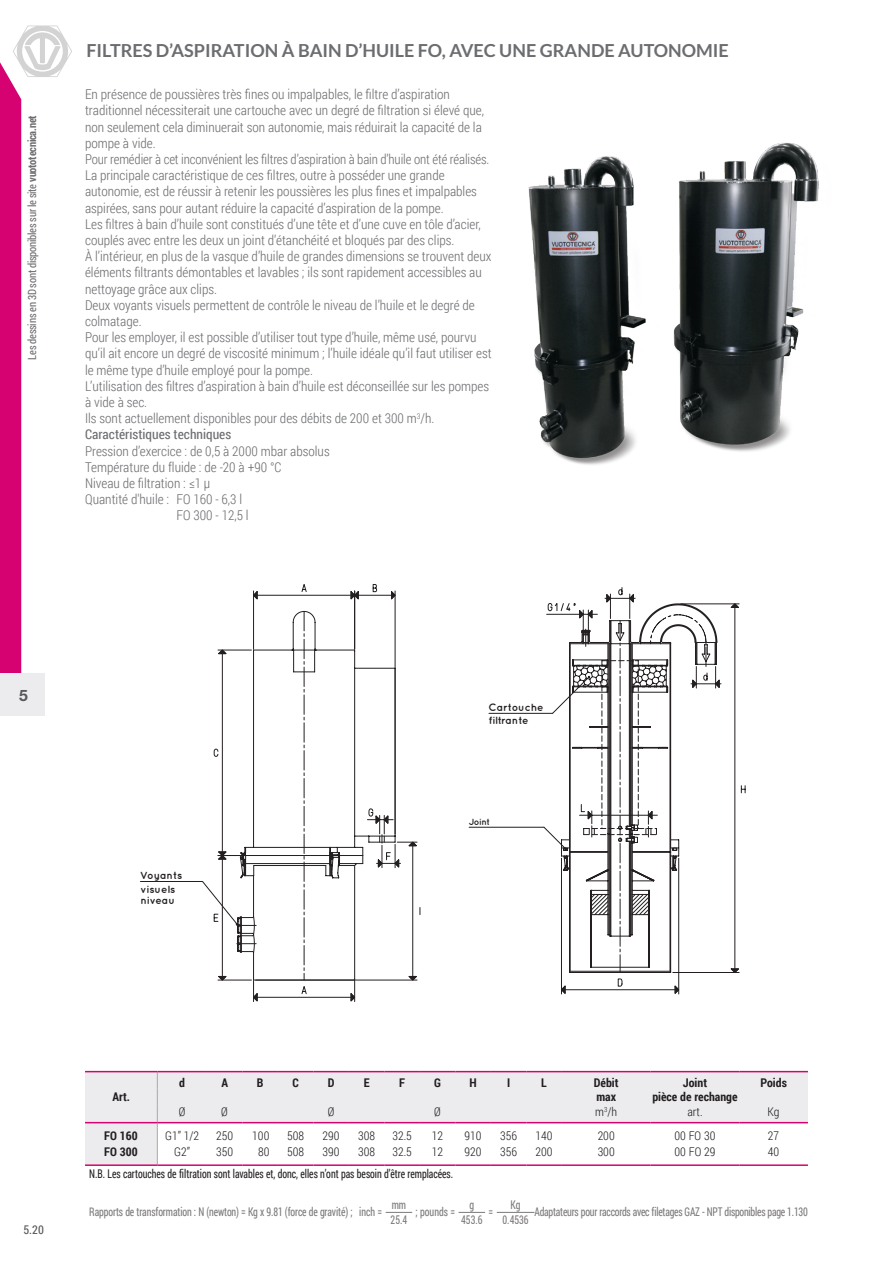
<style>
.page{position:relative;width:893px;height:1263px;background:#fff}
.page>*{position:absolute;margin:0;border:0;box-sizing:border-box;transform-origin:0 0}
.t1{font:700 18px "Lato";color:#6c6d70}
.t2{font:700 15.75px "Helvetica Neue LT Std";color:#57585a}
.t3{font:300 13.5px/16.2px "Roboto Condensed";color:#6c6d70}
.t4{font:12px "Roboto Condensed";letter-spacing:-.01em;color:#231f20;scale:.81 1}
.t5{font:300 12px "Roboto Condensed";color:#231f20}
.t6{font:700 12px "Roboto Condensed";color:#231f20}
.t7{font:12px "Roboto Condensed";color:#57585a}
.t8{font:11.25px "Roboto Condensed";letter-spacing:-.02em;color:#6c6d70;scale:.94 1}
.t9{font:700 10.5px/12.3px "Quicksand";color:#231f20}
.t10{font:700 9px "Quicksand";letter-spacing:-.03em;color:#231f20}
.s1{font-weight:700}
.s2{font-weight:400}
</style>
<div class="page">
<hr style="left:140px;top:881px;width:63px;height:1px;background:#231f20">
<img style="left:528px;top:142px;width:291px;height:323px">
<svg style="left:0;top:25px;width:72px;height:648px"></svg>
<div style="left:0;top:673px;width:45px;height:42px;background:#ececee"></div>
<svg style="left:85px;top:1072px;width:723px;height:92px;fill:#ececee"></svg>
<svg style="left:157px;top:1072px;width:1px;height:92px"></svg>
<hr style="left:85px;top:1122px;width:72px;height:1px;background:#d60271">
<hr style="left:157px;top:1122px;width:50px;height:1px;background:#d60271">
<hr style="left:739px;top:1122px;width:69px;height:1px;background:#d60271">
<hr style="left:85px;top:1164px;width:72px;height:2px;background:#d60271">
<hr style="left:157px;top:1164px;width:50px;height:2px;background:#d60271">
<hr style="left:739px;top:1164px;width:69px;height:2px;background:#d60271">
<hr style="left:85px;top:1071px;width:72px;height:1px;background:#d60271">
<hr style="left:157px;top:1071px;width:50px;height:1px;background:#d60271">
<hr style="left:739px;top:1071px;width:69px;height:1px;background:#d60271">
<svg style="left:202px;top:584px;width:544px;height:629px"></svg>
<hr style="left:497px;top:1212px;width:37px;height:1px;background:#231f20">
<p class="t8" style="left:24px;top:360px;width:261px;rotate:-90deg">Les dessins en 3D sont disponibles sur le site <span class="s1">vuototecnica.net</span></p>
<h1 class="t1" style="left:87px;top:40px;width:644px">FILTRES D’ASPIRATION À BAIN D’HUILE FO, AVEC UNE GRANDE AUTONOMIE</h1>
<p class="t3" style="left:85px;top:86px;width:408px">En présence de poussières très fines ou impalpables, le filtre d’aspiration traditionnel nécessiterait une cartouche avec un degré de filtration si élevé que, non seulement cela diminuerait son autonomie, mais réduirait la capacité de la pompe à vide.<br>Pour remédier à cet inconvénient les filtres d’aspiration à bain d’huile ont été réalisés.<br>La principale caractéristique de ces filtres, outre à posséder une grande autonomie, est de réussir à retenir les poussières les plus fines et impalpables aspirées, sans pour autant réduire la capacité d’aspiration de la pompe.<br>Les filtres à bain d’huile sont constitués d’une tête et d’une cuve en tôle d’acier, couplés avec entre les deux un joint d’étanchéité et bloqués par des clips.<br>À l’intérieur, en plus de la vasque d’huile de grandes dimensions se trouvent deux éléments filtrants démontables et lavables ; ils sont rapidement accessibles au nettoyage grâce aux clips.<br>Deux voyants visuels permettent de contrôle le niveau de l’huile et le degré de colmatage.<br>Pour les employer, il est possible d’utiliser tout type d’huile, même usé, pourvu qu’il ait encore un degré de viscosité minimum ; l’huile idéale qu’il faut utiliser est le même type d’huile employé pour la pompe.<br>L’utilisation des filtres d’aspiration à bain d’huile est déconseillée sur les pompes à vide à sec.<br>Ils sont actuellement disponibles pour des débits de 200 et 300 m<sup>3</sup>/h.<br><span class="s2">Caractéristiques techniques</span></p>
<p class="t3" style="left:85px;top:442px;width:246px">Pression d’exercice : de 0,5 à 2000 mbar absolus</p>
<p class="t3" style="left:85px;top:458px;width:198px">Température du fluide : de -20 à +90 °C</p>
<p class="t3" style="left:85px;top:475px;width:127px">Niveau de filtration : ≤1 μ</p>
<p class="t3" style="left:85px;top:491px;width:159px">Quantité d'huile : FO 160 - 6,3 l</p>
<p class="t3" style="left:177px;top:507px;width:74px">FO 300 - 12,5 l</p>
<p class="t2" style="left:19px;top:686px;width:10px">5</p>
<p class="t9" style="left:140px;top:867px;width:44px;line-height:14.7px">Voyants visuels</p>
<p class="t9" style="left:140px;top:893px;width:36px">niveau</p>
<p class="t9" style="left:489px;top:701px;width:56px">Cartouche filtrante</p>
<p class="t10" style="left:469px;top:816px;width:23px">Joint</p>
<p class="t7" style="left:23px;top:1221px;width:22px">5.20</p>
<p class="t6" style="left:112px;top:1089px;width:19px">Art.</p>
<p class="t6" style="left:179px;top:1074px;width:7px">d</p>
<p class="t6" style="left:221px;top:1074px;width:8px">A</p>
<p class="t6" style="left:257px;top:1074px;width:8px">B</p>
<p class="t6" style="left:292px;top:1074px;width:8px">C</p>
<p class="t6" style="left:328px;top:1074px;width:8px">D</p>
<p class="t6" style="left:364px;top:1074px;width:7px">E</p>
<p class="t6" style="left:399px;top:1074px;width:7px">F</p>
<p class="t6" style="left:434px;top:1074px;width:8px">G</p>
<p class="t6" style="left:469px;top:1074px;width:9px">H</p>
<p class="t6" style="left:507px;top:1074px;width:5px">I</p>
<p class="t6" style="left:541px;top:1074px;width:7px">L</p>
<p class="t6" style="left:594px;top:1074px;width:26px">Débit</p>
<p class="t6" style="left:683px;top:1074px;width:26px">Joint</p>
<p class="t6" style="left:760px;top:1074px;width:28px">Poids</p>
<p class="t6" style="left:596px;top:1089px;width:21px">max</p>
<p class="t6" style="left:652px;top:1089px;width:87px">pièce de rechange</p>
<p class="t5" style="left:179px;top:1104px;width:8px">Ø</p>
<p class="t5" style="left:221px;top:1104px;width:8px">Ø</p>
<p class="t5" style="left:328px;top:1104px;width:8px">Ø</p>
<p class="t5" style="left:434px;top:1104px;width:8px">Ø</p>
<p class="t5" style="left:595px;top:1104px;width:23px">m<sup>3</sup>/h</p>
<p class="t5" style="left:687px;top:1104px;width:17px">art.</p>
<p class="t5" style="left:768px;top:1104px;width:13px">Kg</p>
<p class="t6" style="left:104px;top:1127px;width:35px">FO 160</p>
<p class="t5" style="left:165px;top:1127px;width:36px">G1” 1/2</p>
<p class="t5" style="left:216px;top:1127px;width:19px">250</p>
<p class="t5" style="left:252px;top:1127px;width:19px">100</p>
<p class="t5" style="left:287px;top:1127px;width:19px">508</p>
<p class="t5" style="left:323px;top:1127px;width:19px">290</p>
<p class="t5" style="left:358px;top:1127px;width:19px">308</p>
<p class="t5" style="left:392px;top:1127px;width:21px">32.5</p>
<p class="t5" style="left:432px;top:1127px;width:13px">12</p>
<p class="t5" style="left:465px;top:1127px;width:19px">910</p>
<p class="t5" style="left:500px;top:1127px;width:18px">356</p>
<p class="t5" style="left:536px;top:1127px;width:19px">140</p>
<p class="t5" style="left:598px;top:1127px;width:19px">200</p>
<p class="t5" style="left:674px;top:1127px;width:42px">00 FO 30</p>
<p class="t5" style="left:768px;top:1127px;width:13px">27</p>
<p class="t6" style="left:104px;top:1143px;width:35px">FO 300</p>
<p class="t5" style="left:174px;top:1144px;width:17px">G2”</p>
<p class="t5" style="left:216px;top:1144px;width:19px">350</p>
<p class="t5" style="left:258px;top:1144px;width:13px">80</p>
<p class="t5" style="left:287px;top:1144px;width:19px">508</p>
<p class="t5" style="left:323px;top:1144px;width:19px">390</p>
<p class="t5" style="left:358px;top:1144px;width:19px">308</p>
<p class="t5" style="left:392px;top:1144px;width:21px">32.5</p>
<p class="t5" style="left:432px;top:1144px;width:13px">12</p>
<p class="t5" style="left:465px;top:1144px;width:19px">920</p>
<p class="t5" style="left:500px;top:1144px;width:18px">356</p>
<p class="t5" style="left:536px;top:1144px;width:19px">200</p>
<p class="t5" style="left:598px;top:1144px;width:19px">300</p>
<p class="t5" style="left:674px;top:1144px;width:42px">00 FO 29</p>
<p class="t5" style="left:768px;top:1144px;width:13px">40</p>
<p class="t4" style="left:89px;top:1165px;width:451px">N.B. Les cartouches de filtration sont lavables et, donc, elles n’ont pas besoin d’être remplacées.</p>
<p class="t4" style="left:89px;top:1203px;width:363px">Rapports de transformation : N (newton) = Kg x 9.81 (force de gravité) ; inch =</p>
<p class="t4" style="left:511px;top:1196px;width:14px">Kg</p>
<p class="t4" style="left:392px;top:1196px;width:19px">mm</p>
<p class="t4" style="left:469px;top:1196px;width:7px">g</p>
<p class="t4" style="left:535px;top:1203px;width:339px">Adaptateurs pour raccords avec filetages GAZ - NPT disponibles page 1.130</p>
<p class="t4" style="left:416px;top:1203px;width:50px">; pounds =</p>
<p class="t4" style="left:489px;top:1203px;width:7px">=</p>
<p class="t4" style="left:391px;top:1211px;width:22px">25.4</p>
<p class="t4" style="left:461px;top:1211px;width:28px">453.6</p>
<p class="t4" style="left:503px;top:1211px;width:34px">0.4536</p>
</div>
